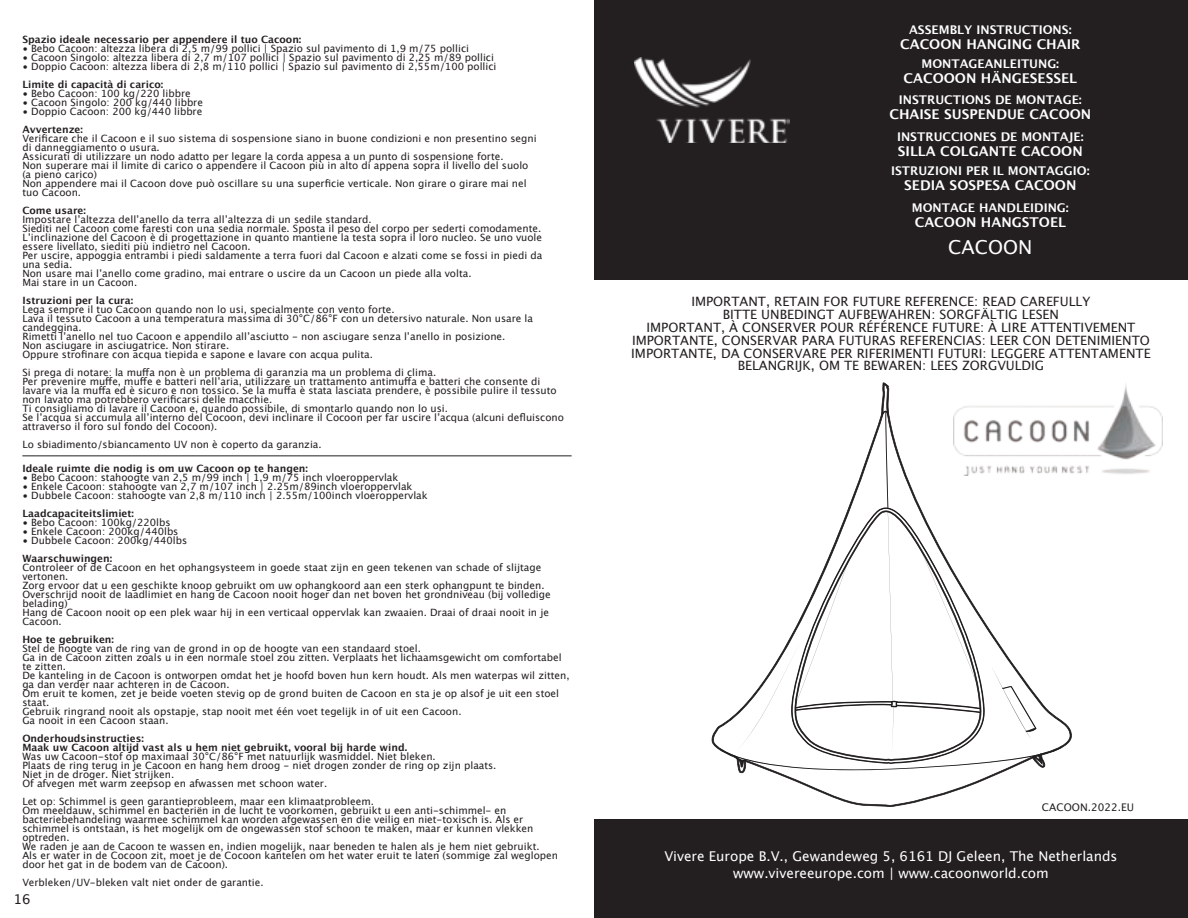
<style>
.page{position:relative;width:1188px;height:918px;background:#fff}
.page>*{position:absolute;margin:0;border:0;box-sizing:border-box;transform-origin:0 0}
.t1{font:19.2px "Lucida Grande";color:#fff}
.t2{font:700 13.5px "Lucida Grande";color:#fff}
.t3{font:13.5px/16.2px "Lucida Grande";color:#fff;text-align:center}
.t4{font:13.5px "Lucida Grande";color:#231f20}
.t5{font:12.9px/12.9px "Lucida Grande";color:#231f20;text-align:center}
.t6{font:700 12px "Lucida Grande";color:#fff}
.t7{font:10.5px "Lucida Grande";color:#231f20}
.t8{font:10.05px/9px "Lucida Grande";color:#231f20}
.t9{font:700 10.05px/9px "Lucida Grande";color:#231f20}
</style>
<div class="page">
<div style="left:594px;top:0;width:594px;height:280px;background:#231f20"></div>
<div style="left:594px;top:820px;width:594px;height:98px;background:#231f20"></div>
<img style="left:634px;top:58px;width:155px;height:85px">
<svg style="left:711px;top:382px;width:361px;height:424px"></svg>
<svg style="left:720px;top:410px;width:343px;height:360px"></svg>
<img style="left:954px;top:382px;width:208px;height:93px">
<hr style="left:22px;top:455px;width:550px;height:1px;background:#231f20">
<p class="t9" style="left:22px;top:35px;width:281px">Spazio ideale necessario per appendere il tuo Cacoon:</p>
<p class="t8" style="left:22px;top:44px;width:448px">• Bebo Cacoon: altezza libera di 2,5 m/99 pollici | Spazio sul pavimento di 1,9 m/75 pollici</p>
<p class="t8" style="left:22px;top:53px;width:473px">• Cacoon Singolo: altezza libera di 2,7 m/107 pollici | Spazio sul pavimento di 2,25 m/89 pollici</p>
<p class="t8" style="left:22px;top:62px;width:476px">• Doppio Cacoon: altezza libera di 2,8 m/110 pollici | Spazio sul pavimento di 2,55m/100 pollici</p>
<p class="t9" style="left:22px;top:80px;width:142px">Limite di capacità di carico:</p>
<p class="t8" style="left:22px;top:89px;width:170px">• Bebo Cacoon: 100 kg/220 libbre</p>
<p class="t8" style="left:22px;top:98px;width:182px">• Cacoon Singolo: 200 kg/440 libbre</p>
<p class="t8" style="left:22px;top:107px;width:182px">• Doppio Cacoon: 200 kg/440 libbre</p>
<p class="t9" style="left:22px;top:125px;width:62px">Avvertenze:</p>
<p class="t8" style="left:22px;top:134px;width:516px">Verificare che il Cacoon e il suo sistema di sospensione siano in buone condizioni e non presentino segni di danneggiamento o usura.<br>Assicurati di utilizzare un nodo adatto per legare la corda appesa a un punto di sospensione forte.<br>Non superare mai il limite di carico o appendere il Cacoon più in alto di appena sopra il livello del suolo (a pieno carico)<br>Non appendere mai il Cacoon dove può oscillare su una superficie verticale. Non girare o girare mai nel tuo Cacoon.</p>
<p class="t9" style="left:22px;top:206px;width:65px">Come usare:</p>
<p class="t8" style="left:22px;top:215px;width:522px">Impostare l’altezza dell’anello da terra all’altezza di un sedile standard.<br>Siediti nel Cacoon come faresti con una sedia normale. Sposta il peso del corpo per sederti comodamente.<br>L’inclinazione del Cacoon è di progettazione in quanto mantiene la testa sopra il loro nucleo. Se uno vuole essere livellato, siediti più indietro nel Cacoon.<br>Per uscire, appoggia entrambi i piedi saldamente a terra fuori dal Cacoon e alzati come se fossi in piedi da una sedia.<br>Non usare mai l’anello come gradino, mai entrare o uscire da un Cacoon un piede alla volta.<br>Mai stare in un Cacoon.</p>
<p class="t9" style="left:22px;top:296px;width:112px">Istruzioni per la cura:</p>
<p class="t8" style="left:22px;top:305px;width:512px">Lega sempre il tuo Cacoon quando non lo usi, specialmente con vento forte.<br>Lava il tessuto Cacoon a una temperatura massima di 30°C/86°F con un detersivo naturale. Non usare la candeggina.<br>Rimetti l’anello nel tuo Cacoon e appendilo all’asciutto - non asciugare senza l’anello in posizione.<br>Non asciugare in asciugatrice. Non stirare.<br>Oppure strofinare con acqua tiepida e sapone e lavare con acqua pulita.</p>
<p class="t8" style="left:22px;top:368px;width:543px">Si prega di notare: la muffa non è un problema di garanzia ma un problema di clima.<br>Per prevenire muffe, muffe e batteri nell’aria, utilizzare un trattamento antimuffa e batteri che consente di lavare via la muffa ed è sicuro e non tossico. Se la muffa è stata lasciata prendere, è possibile pulire il tessuto non lavato ma potrebbero verificarsi delle macchie.<br>Ti consigliamo di lavare il Cacoon e, quando possibile, di smontarlo quando non lo usi.<br>Se l’acqua si accumula all’interno del Cocoon, devi inclinare il Cocoon per far uscire l’acqua (alcuni defluiscono attraverso il foro sul fondo del Cocoon).</p>
<p class="t8" style="left:22px;top:440px;width:301px">Lo sbiadimento/sbiancamento UV non è coperto da garanzia.</p>
<p class="t9" style="left:22px;top:465px;width:287px">Ideale ruimte die nodig is om uw Cacoon op te hangen:</p>
<p class="t8" style="left:22px;top:474px;width:377px">• Bebo Cacoon: stahoogte van 2,5 m/99 inch | 1,9 m/75 inch vloeroppervlak</p>
<p class="t8" style="left:22px;top:483px;width:392px">• Enkele Cacoon: stahoogte van 2,7 m/107 inch | 2.25m/89inch vloeroppervlak</p>
<p class="t8" style="left:22px;top:492px;width:407px">• Dubbele Cacoon: stahoogte van 2,8 m/110 inch | 2.55m/100inch vloeroppervlak</p>
<p class="t9" style="left:22px;top:510px;width:113px">Laadcapaciteitslimiet:</p>
<p class="t8" style="left:22px;top:519px;width:150px">• Bebo Cacoon: 100kg/220lbs</p>
<p class="t8" style="left:22px;top:528px;width:158px">• Enkele Cacoon: 200kg/440lbs</p>
<p class="t8" style="left:22px;top:537px;width:166px">• Dubbele Cacoon: 200kg/440lbs</p>
<p class="t9" style="left:22px;top:555px;width:91px">Waarschuwingen:</p>
<p class="t8" style="left:22px;top:564px;width:530px">Controleer of de Cacoon en het ophangsysteem in goede staat zijn en geen tekenen van schade of slijtage vertonen.<br>Zorg ervoor dat u een geschikte knoop gebruikt om uw ophangkoord aan een sterk ophangpunt te binden.<br>Overschrijd nooit de laadlimiet en hang de Cacoon nooit hoger dan net boven het grondniveau (bij volledige belading)<br>Hang de Cacoon nooit op een plek waar hij in een verticaal oppervlak kan zwaaien. Draai of draai nooit in je Cacoon.</p>
<p class="t9" style="left:22px;top:636px;width:93px">Hoe te gebruiken:</p>
<p class="t8" style="left:22px;top:645px;width:549px">Stel de hoogte van de ring van de grond in op de hoogte van een standaard stoel.<br>Ga in de Cacoon zitten zoals u in een normale stoel zou zitten. Verplaats het lichaamsgewicht om comfortabel te zitten.<br>De kanteling in de Cacoon is ontworpen omdat het je hoofd boven hun kern houdt. Als men waterpas wil zitten, ga dan verder naar achteren in de Cacoon.<br>Om eruit te komen, zet je beide voeten stevig op de grond buiten de Cacoon en sta je op alsof je uit een stoel staat.<br>Gebruik ringrand nooit als opstapje, stap nooit met één voet tegelijk in of uit een Cacoon.<br>Ga nooit in een Cacoon staan.</p>
<p class="t9" style="left:22px;top:735px;width:386px">Onderhoudsinstructies:<br>Maak uw Cacoon altijd vast als u hem niet gebruikt, vooral bij harde wind.</p>
<p class="t8" style="left:22px;top:752px;width:476px">Was uw Cacoon-stof op maximaal 30°C/86°F met natuurlijk wasmiddel. Niet bleken.<br>Plaats de ring terug in je Cacoon en hang hem droog - niet drogen zonder de ring op zijn plaats.<br>Niet in de droger. Niet strijken.<br>Of afvegen met warm zeepsop en afwassen met schoon water.</p>
<p class="t8" style="left:22px;top:798px;width:537px">Let op: Schimmel is geen garantieprobleem, maar een klimaatprobleem.<br>Om meeldauw, schimmel en bacteriën in de lucht te voorkomen, gebruikt u een anti-schimmel- en bacteriebehandeling waarmee schimmel kan worden afgewassen en die veilig en niet-toxisch is. Als er schimmel is ontstaan, is het mogelijk om de ongewassen stof schoon te maken, maar er kunnen vlekken optreden.<br>We raden je aan de Cacoon te wassen en, indien mogelijk, naar beneden te halen als je hem niet gebruikt.<br>Als er water in de Cocoon zit, moet je de Cocoon kantelen om het water eruit te laten (sommige zal weglopen door het gat in de bodem van de Cacoon).</p>
<p class="t8" style="left:22px;top:878px;width:243px">Verbleken/UV-bleken valt niet onder de garantie.</p>
<h2 class="t4" style="left:14px;top:894px;width:19px">16</h2>
<p class="t6" style="left:909px;top:24px;width:164px">ASSEMBLY INSTRUCTIONS:</p>
<h2 class="t2" style="left:900px;top:38px;width:182px">CACOON HANGING CHAIR</h2>
<p class="t6" style="left:921px;top:59px;width:139px">MONTAGEANLEITUNG:</p>
<h2 class="t2" style="left:904px;top:72px;width:175px">CACOOON HÄNGESESSEL</h2>
<p class="t6" style="left:899px;top:95px;width:185px">INSTRUCTIONS DE MONTAGE:</p>
<h2 class="t2" style="left:889px;top:109px;width:203px">CHAISE SUSPENDUE CACOON</h2>
<p class="t6" style="left:897px;top:131px;width:188px">INSTRUCCIONES DE MONTAJE:</p>
<h2 class="t2" style="left:898px;top:145px;width:186px">SILLA COLGANTE CACOON</h2>
<p class="t6" style="left:891px;top:166px;width:200px">ISTRUZIONI PER IL MONTAGGIO:</p>
<h2 class="t2" style="left:904px;top:180px;width:174px">SEDIA SOSPESA CACOON</h2>
<p class="t6" style="left:912px;top:202px;width:158px">MONTAGE HANDLEIDING:</p>
<h2 class="t2" style="left:915px;top:216px;width:153px">CACOON HANGSTOEL</h2>
<h1 class="t1" style="left:948px;top:239px;width:86px">CACOON</h1>
<p class="t5" style="left:631px;top:296px;width:521px">IMPORTANT, RETAIN FOR FUTURE REFERENCE: READ CAREFULLY<br>BITTE UNBEDINGT AUFBEWAHREN: SORGFÄLTIG LESEN<br>IMPORTANT, À CONSERVER POUR RÉFÉRENCE FUTURE: À LIRE ATTENTIVEMENT IMPORTANTE, CONSERVAR PARA FUTURAS REFERENCIAS: LEER CON DETENIMIENTO IMPORTANTE, DA CONSERVARE PER RIFERIMENTI FUTURI: LEGGERE ATTENTAMENTE BELANGRIJK, OM TE BEWAREN: LEES ZORGVULDIG</p>
<p class="t7" style="left:1042px;top:802px;width:94px">CACOON.2022.EU</p>
<h2 class="t3" style="left:664px;top:849px;width:455px">Vivere Europe B.V., Gewandeweg 5, 6161 DJ Geleen, The Netherlands www.vivereeurope.com | www.cacoonworld.com</h2>
</div>
